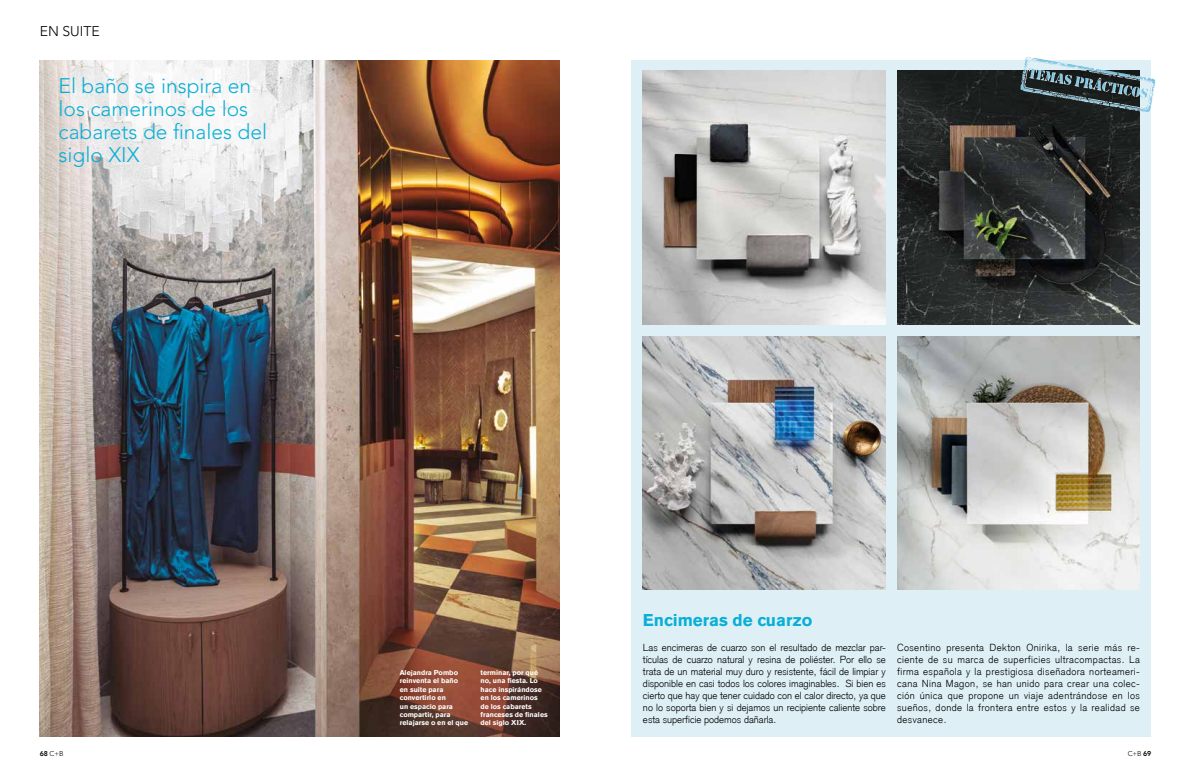
<style>
.page{position:relative;width:1191px;height:774px;background:#fff}
.page>*{position:absolute;margin:0;border:0;box-sizing:border-box;transform-origin:0 0}
.t1{font:300 21px/23px "Avenir LT Std";color:#09afd6}
.t2{font:700 17px "Akzidenz Grotesk BE";color:#09afd6}
.t3{font:300 14px "Avenir LT Std";color:#000}
.t4{font:300 10px/12px "Akzidenz Grotesk";letter-spacing:.02em;color:#000;text-align:justify}
.t5{font:700 7px/8.4px "Akzidenz Grotesk BE";color:#fff}
.t6{font:300 7px "Avenir LT Std";color:#000}
.s1{font-weight:800}
</style>
<div class="page">
<img style="left:40px;top:60px;width:519px;height:676px">
<div style="left:631px;top:60px;width:520px;height:676px;background:#def0f6"></div>
<img style="left:643px;top:71px;width:242px;height:253px">
<img style="left:897px;top:71px;width:242px;height:253px">
<img style="left:643px;top:336px;width:242px;height:254px">
<img style="left:897px;top:336px;width:242px;height:254px">
<img style="left:1020px;top:57px;width:29px;height:38px">
<h3 class="t3" style="left:40px;top:23px;width:62px">EN SUITE</h3>
<h1 class="t1" style="left:59px;top:74px;width:210px">El baño se inspira en los camerinos de los cabarets de finales del siglo XIX</h1>
<p class="t5" style="left:400px;top:668px;width:70px">Alejandra Pombo reinventa el baño en suite para convertirlo en<br>un espacio para compartir, para relajarse o en el que</p>
<p class="t5" style="left:480px;top:668px;width:69px">terminar, por qué no, una fiesta. Lo hace inspirándose en los camerinos de los cabarets franceses de finales del siglo XIX.</p>
<h2 class="t2" style="left:643px;top:611px;width:171px">Encimeras de cuarzo</h2>
<p class="t4" style="left:643px;top:642px;width:244px">Las encimeras de cuarzo son el resultado de mezclar par&shy;tículas de cuarzo natural y resina de poliéster. Por ello se trata de un material muy duro y resistente, fácil de limpiar y disponible en casi todos los colores imaginables. Si bien es cierto que hay que tener cuidado con el calor directo, ya que no lo soporta bien y si dejamos un recipiente caliente sobre esta superficie podemos dañarla.</p>
<p class="t4" style="left:897px;top:642px;width:244px">Cosentino presenta Dekton Onirika, la serie más re&shy;ciente de su marca de superficies ultracompactas. La firma española y la prestigiosa diseñadora norteameri&shy;cana Nina Magon, se han unido para crear una colec&shy;ción única que propone un viaje adentrándose en los sueños, donde la frontera entre estos y la realidad se desvanece.</p>
<p class="t6" style="left:40px;top:750px;width:25px"><span class="s1">68</span> C+B</p>
<p class="t6" style="left:1127px;top:750px;width:25px">C+B <span class="s1">69</span></p>
</div>
